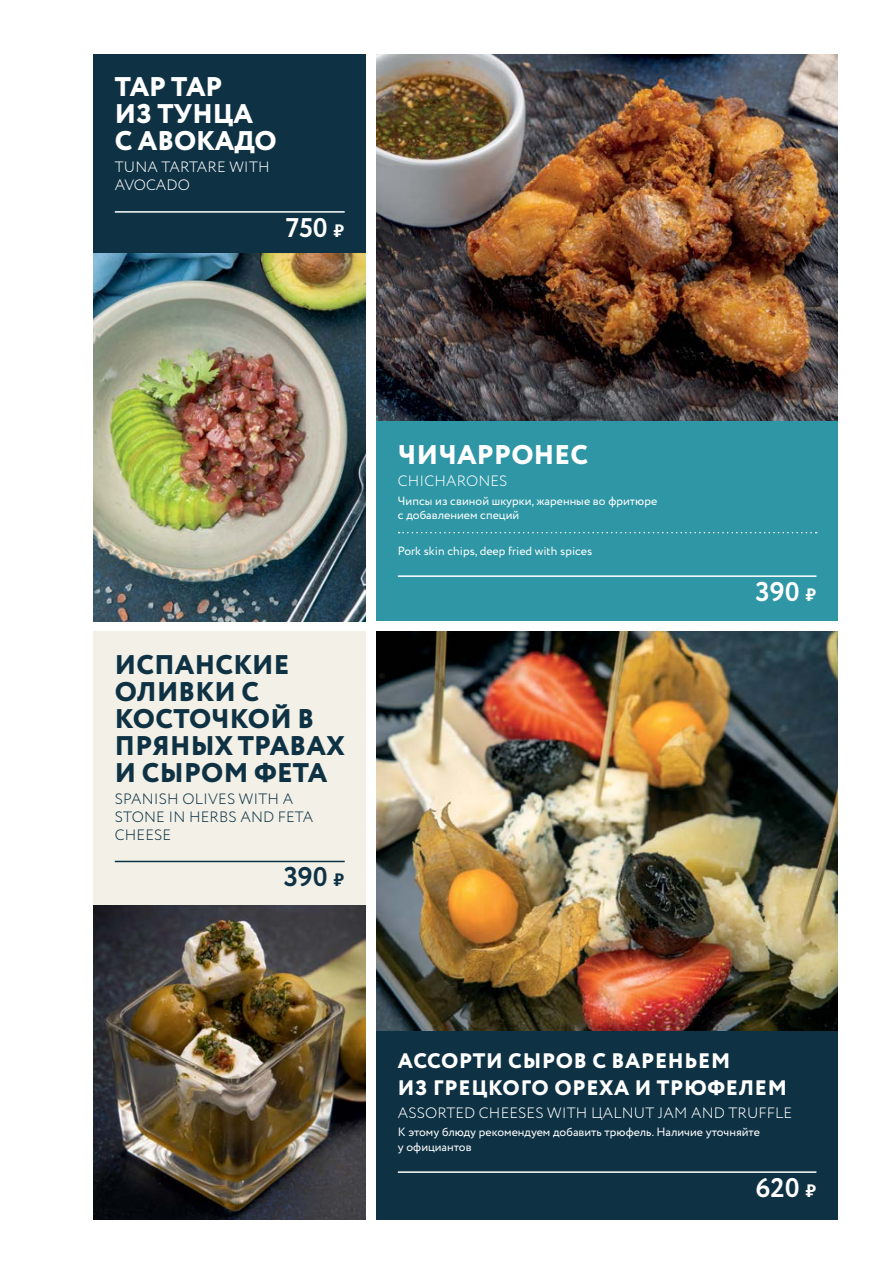
<style>
.page{position:relative;width:893px;height:1263px;background:#fff}
.page>*{position:absolute;margin:0;border:0;box-sizing:border-box;transform-origin:0 0}
.t1{font:800 27px/27px "Circe";letter-spacing:.01em;color:#0e3244}
.t2{font:800 27px/27px "Circe";color:#fff}
.t3{font:700 27px "Circe";color:#fff}
.t4{font:700 27px "Circe";color:#0e3244}
.t5{font:800 21px/27px "Circe";letter-spacing:.035em;color:#fff}
.t6{font:300 15px/18px "Circe";letter-spacing:.01em;color:#fff}
.t7{font:300 15px/18px "Circe";letter-spacing:.01em;color:#0e3244}
.t8{font:12px/14.4px "Circe";color:#fff}
.s1{font-family:"PT Rouble Sans";font-weight:400;font-size:18px}
</style>
<div class="page">
<div style="left:377px;top:1031px;width:461px;height:188px;background:#0e3244"></div>
<img style="left:94px;top:904px;width:272px;height:316px">
<img style="left:377px;top:54px;width:461px;height:368px">
<div style="left:377px;top:422px;width:461px;height:199px;background:#2e96a5"></div>
<div style="left:94px;top:54px;width:272px;height:273px;background:#0e3244"></div>
<div style="left:94px;top:631px;width:272px;height:273px;background:#f2f0e7"></div>
<hr style="left:115px;top:861px;width:230px;height:1px;background:#0e3244">
<hr style="left:398px;top:1171px;width:418px;height:2px;background:#fff">
<svg style="left:399px;top:532px;width:418px;height:1px"></svg>
<hr style="left:398px;top:575px;width:418px;height:2px;background:#fff">
<img style="left:377px;top:631px;width:461px;height:400px">
<img style="left:94px;top:254px;width:272px;height:367px">
<hr style="left:115px;top:211px;width:230px;height:2px;background:#fff">
<h1 class="t2" style="left:115px;top:75px;width:163px">ТАР ТАР<br>ИЗ ТУНЦА<br>С АВОКАДО</h1>
<p class="t6" style="left:115px;top:159px;width:156px">TUNA TARTARE WITH<br>AVOCADO</p>
<h1 class="t3" style="left:286px;top:209px;width:61px">750 <span class="s1">Й</span></h1>
<h1 class="t1" style="left:115px;top:652px;width:231px">ИСПАНСКИЕ<br>ОЛИВКИ С<br>КОСТОЧКОЙ В<br>ПРЯНЫХ ТРАВАХ<br>И СЫРОМ ФЕТА</h1>
<p class="t7" style="left:115px;top:790px;width:200px">SPANISH OLIVES WITH A<br>STONE IN HERBS AND FETA<br>CHEESE</p>
<h1 class="t4" style="left:284px;top:859px;width:63px">390 <span class="s1">Й</span></h1>
<h1 class="t2" style="left:398px;top:442px;width:192px">ЧИЧАРРОНЕС</h1>
<p class="t6" style="left:398px;top:472px;width:111px">CHICHARONES</p>
<p class="t8" style="left:398px;top:494px;width:261px">Чипсы из свиной шкурки, жаренные во фритюре с добавлением специй</p>
<p class="t8" style="left:398px;top:544px;width:196px">Pork skin chips, deep fried with spices</p>
<h1 class="t3" style="left:755px;top:573px;width:63px">390 <span class="s1">Й</span></h1>
<h2 class="t5" style="left:398px;top:1049px;width:390px">АССОРТИ СЫРОВ С ВАРЕНЬЕМ<br>ИЗ ГРЕЦКОГО ОРЕХА И ТРЮФЕЛЕМ</h2>
<p class="t6" style="left:398px;top:1104px;width:396px">ASSORTED CHEESES WITH ЦALNUT JAM AND TRUFFLE</p>
<p class="t8" style="left:398px;top:1125px;width:364px">К этому блюду рекомендуем добавить трюфель. Наличие уточняйте у официантов</p>
<h1 class="t3" style="left:755px;top:1169px;width:62px">620 <span class="s1">Й</span></h1>
</div>
